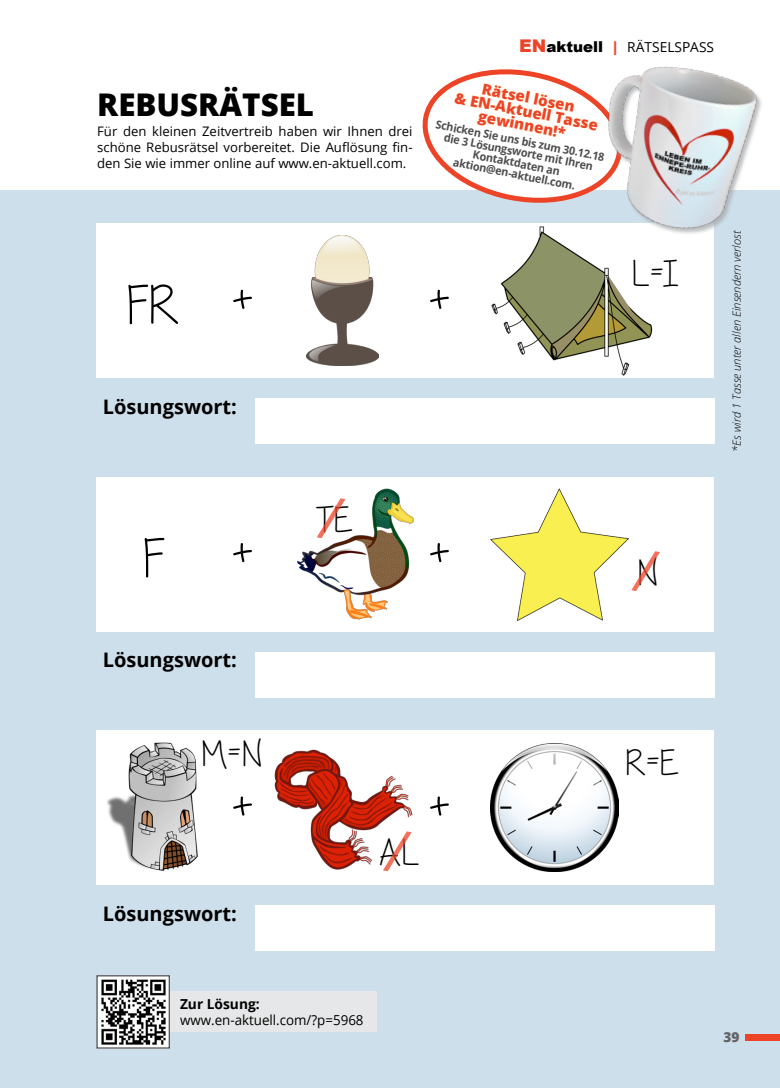
<style>
.page{position:relative;width:780px;height:1088px;background:#fff}
.page>*{position:absolute;margin:0;border:0;box-sizing:border-box;transform-origin:0 0}
.t1{font:56.25px "All Things Pink Skinny";color:#000}
.t2{font:37.5px "All Things Pink Skinny";color:#000}
.t3{font:800 31.25px "Open Sans";color:#000}
.t4{font:700 20px "Open Sans";color:#000}
.t5{font:800 15px/13.8px "Open Sans";color:#ed4428;text-align:center}
.t6{font:13.75px "Open Sans";color:#000}
.t7{font:700 13.75px "Open Sans";color:#000}
.t8{font:800 13.75px "Open Sans";color:#636466}
.t9{font:13.12px/16.2px "Open Sans";color:#000;text-align:justify}
.t10{font:700 11.25px/11.2px "Open Sans";color:#4d4d4f;text-align:center;scale:.96 1}
.t11{font:italic 300 11.25px "Open Sans";color:#000}
.s1{font-family:"Arial";font-weight:900;font-size:17.5px;color:#ed4428}
.s2{font-family:"Arial";font-weight:900;font-size:15px}
.s3{font-family:"Arial";font-weight:900;font-size:15px;color:#ed4428}
</style>
<div class="page">
<div style="left:0;top:190px;width:780px;height:898px;background:#cddfeb"></div>
<div style="left:97px;top:224px;width:617px;height:154px;background:#fff"></div>
<div style="left:745px;top:1034px;width:35px;height:6px;background:#ed4428"></div>
<div style="left:162px;top:992px;width:214px;height:40px;background:#e6e7e8"></div>
<svg style="left:422px;top:69px;width:156px;height:134px"></svg>
<img style="left:98px;top:977px;width:70px;height:69px">
<div style="left:96px;top:975px;width:74px;height:73px;border:1px solid #4d4d4f"></div>
<img style="left:578px;top:66px;width:184px;height:168px">
<img style="left:307px;top:236px;width:71px;height:130px">
<img style="left:491px;top:225px;width:161px;height:151px">
<div style="left:255px;top:399px;width:459px;height:45px;background:#fff"></div>
<div style="left:97px;top:477px;width:617px;height:154px;background:#fff"></div>
<div style="left:255px;top:652px;width:459px;height:45px;background:#fff"></div>
<div style="left:97px;top:730px;width:617px;height:154px;background:#fff"></div>
<div style="left:255px;top:905px;width:459px;height:45px;background:#fff"></div>
<img style="left:297px;top:488px;width:117px;height:132px">
<img style="left:490px;top:488px;width:138px;height:132px">
<img style="left:96px;top:736px;width:102px;height:143px">
<img style="left:274px;top:749px;width:139px;height:121px">
<img style="left:490px;top:743px;width:128px;height:128px">
<svg style="left:317px;top:495px;width:28px;height:46px"></svg>
<svg style="left:383px;top:828px;width:28px;height:42px"></svg>
<h3 class="t3" style="left:97px;top:80px;width:218px">REBUSRÄTSEL</h3>
<p class="t9" style="left:97px;top:122px;width:317px">Für den kleinen Zeitvertreib haben wir Ihnen drei schöne Rebusrätsel vorbereitet. Die Auflösung fin&shy;den Sie wie immer online auf www.en-aktuell.com.</p>
<p class="t6" style="left:519px;top:37px;width:196px"><span class="s1">EN</span><span class="s2">aktuell</span> <span class="s3">|</span> RÄTSELSPASS</p>
<p class="t5" style="left:459px;top:76px;width:146px;rotate:11deg">RÄTSELLÖSEN<br>&amp; EN-AKTUELLTASSE<br>GEWINNEN!*</p>
<p class="t10" style="left:437px;top:118px;width:180px;rotate:11deg">Schicken Sie uns bis zum 30.12.18 die 3 Lösungsworte mit Ihren<br>Kontaktdaten an aktion@en-aktuell.com.</p>
<h1 class="t1" style="left:128px;top:274px;width:129px">FR +</h1>
<h1 class="t1" style="left:430px;top:274px;width:23px">+</h1>
<h3 class="t4" style="left:103px;top:393px;width:136px">Lösungswort:</h3>
<h2 class="t2" style="left:632px;top:253px;width:49px">L=I</h2>
<p class="t11" style="left:729px;top:452px;width:223px;rotate:-90deg">*Es wird 1 Tasse unter allen Einsendern verlost</p>
<h2 class="t2" style="left:317px;top:499px;width:39px">TE</h2>
<h1 class="t1" style="left:144px;top:528px;width:112px">F +</h1>
<h1 class="t1" style="left:430px;top:528px;width:23px">+</h1>
<h2 class="t2" style="left:638px;top:552px;width:22px">N</h2>
<h3 class="t4" style="left:103px;top:646px;width:136px">Lösungswort:</h3>
<h2 class="t2" style="left:201px;top:734px;width:63px">M=N</h2>
<h1 class="t1" style="left:233px;top:781px;width:23px">+</h1>
<h3 class="t4" style="left:103px;top:899px;width:136px">Lösungswort:</h3>
<h2 class="t2" style="left:379px;top:832px;width:43px">AL</h2>
<h1 class="t1" style="left:430px;top:781px;width:23px">+</h1>
<h2 class="t2" style="left:625px;top:743px;width:56px">R=E</h2>
<p class="t7" style="left:180px;top:994px;width:81px">Zur Lösung:</p>
<p class="t6" style="left:180px;top:1011px;width:185px">www.en-aktuell.com/?p=5968</p>
<p class="t8" style="left:723px;top:1027px;width:18px">39</p>
</div>
